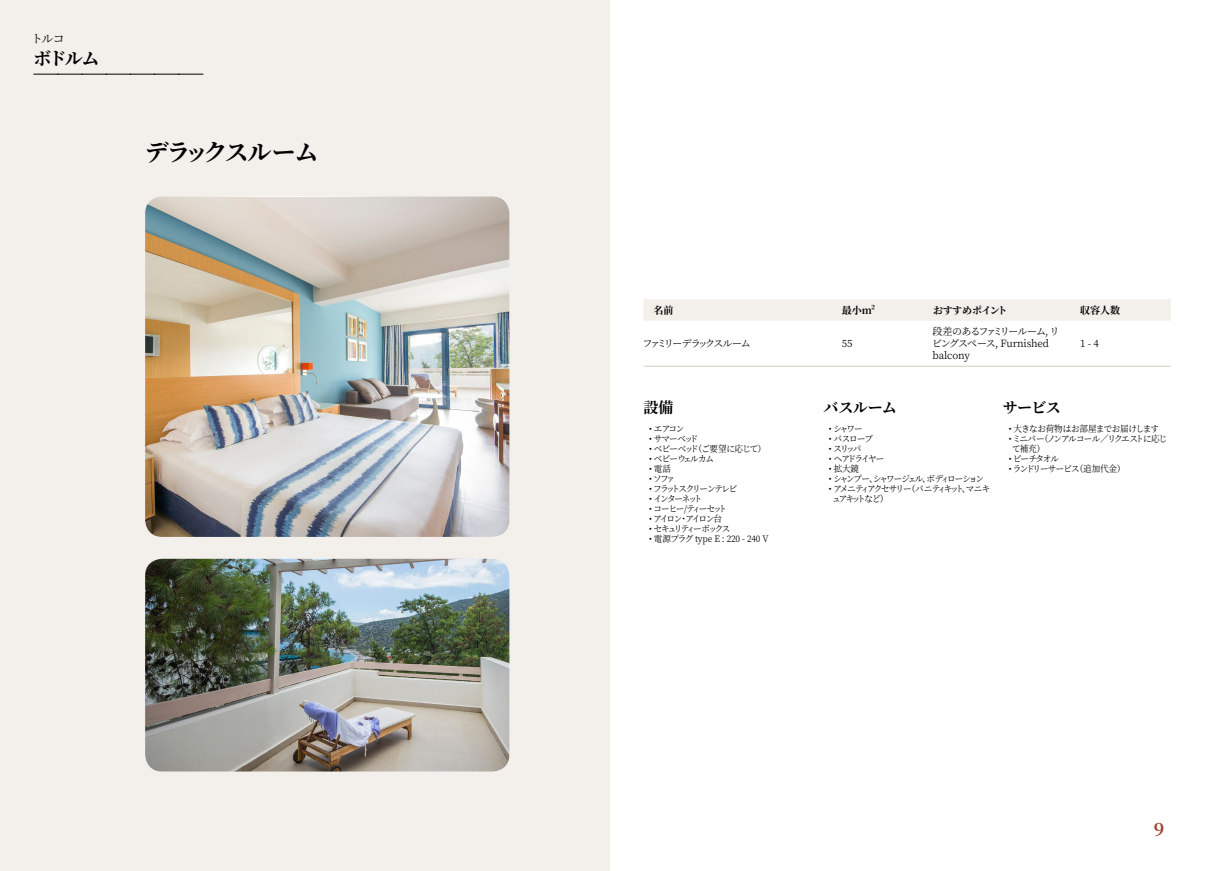
<style>
.page{position:relative;width:1219px;height:871px;background:#fff}
.page>*{position:absolute;margin:0;border:0;box-sizing:border-box;transform-origin:0 0}
.t1{font:700 24px "Noto Serif JP";letter-spacing:-.09em;color:#000}
.t2{font:700 18px "Noto Serif JP";color:#000}
.t3{font:700 18px "Noto Serif JP";color:#9d432c}
.t4{font:700 15px "Noto Serif JP";letter-spacing:-.04em;color:#000}
.t5{font:12px "Noto Serif JP";color:#000}
.t6{font:10px/12px "Noto Serif JP";letter-spacing:-.035em;color:#000}
.t7{font:10px "Noto Serif JP";letter-spacing:-.155em;color:#000}
.t8{font:700 10px "Noto Serif JP";letter-spacing:-.01em;color:#000}
.t9{font:700 10px "Noto Serif JP";letter-spacing:-.05em;color:#000}
.t10{font:10px "Noto Serif JP";letter-spacing:-.08em;color:#000}
.t11{font:9px "Noto Serif JP";letter-spacing:-.135em;color:#000;scale:.95 1}
.t12{font:9px/10px "Noto Serif JP";letter-spacing:-.2em;color:#000;scale:.95 1}
.t13{font:9px "Noto Serif JP";letter-spacing:-.205em;color:#000;scale:.95 1}
.t14{font:9px/10px "Noto Serif JP";letter-spacing:-.1em;color:#000;scale:.95 1}
.t15{font:9px "Noto Serif JP";letter-spacing:-.18em;color:#000;scale:.95 1}
.t16{font:9px "Noto Serif JP";letter-spacing:-.015em;color:#000;scale:.95 1}
.t17{font:9px "Noto Serif JP";letter-spacing:-.04em;color:#000;scale:.95 1}
.t18{font:9px "Noto Serif JP";letter-spacing:-.065em;color:#000;scale:.95 1}
.t19{font:9px "Noto Serif JP";letter-spacing:-.09em;color:#000;scale:.95 1}
.t20{font:9px "Noto Serif JP";letter-spacing:-.185em;color:#000;scale:.95 1}
.t21{font:9px "Noto Serif JP";letter-spacing:-.215em;color:#000;scale:.95 1}
.t22{font:9px "Noto Serif JP";letter-spacing:-.11em;color:#000;scale:.95 1}
</style>
<div class="page">
<div style="left:0;top:0;width:609px;height:870px;background:#f3f0ec"></div>
<img style="left:145px;top:196px;width:364px;height:340px">
<img style="left:145px;top:558px;width:364px;height:213px">
<svg style="left:34px;top:74px;width:169px;height:1px"></svg>
<div style="left:644px;top:299px;width:527px;height:21px;background:#f3f0ec"></div>
<hr style="left:643px;top:365px;width:199px;height:1px;background:#d7cdc1">
<hr style="left:842px;top:365px;width:91px;height:1px;background:#d7cdc1">
<hr style="left:933px;top:365px;width:147px;height:1px;background:#d7cdc1">
<hr style="left:1080px;top:365px;width:91px;height:1px;background:#d7cdc1">
<h3 class="t5" style="left:31px;top:32px;width:35px">トルコ</h3>
<h2 class="t2" style="left:34px;top:48px;width:67px">ボドルム</h2>
<h1 class="t1" style="left:145px;top:139px;width:175px">デラックスルーム</h1>
<p class="t8" style="left:653px;top:304px;width:21px">名前</p>
<p class="t8" style="left:842px;top:304px;width:35px">最小m²</p>
<p class="t9" style="left:933px;top:304px;width:76px">おすすめポイント</p>
<p class="t8" style="left:1080px;top:304px;width:41px">収容人数</p>
<p class="t7" style="left:643px;top:338px;width:110px">ファミリーデラックスルーム</p>
<p class="t10" style="left:842px;top:338px;width:12px">55</p>
<p class="t6" style="left:932px;top:325px;width:129px">段差のあるファミリールーム, リビングスペース, Furnished balcony</p>
<p class="t10" style="left:1080px;top:338px;width:20px">1 - 4</p>
<h3 class="t4" style="left:643px;top:399px;width:31px">設備</h3>
<p class="t11" style="left:649px;top:423px;width:38px">• エアコン</p>
<p class="t11" style="left:649px;top:433px;width:53px">• サマーベッド</p>
<p class="t18" style="left:649px;top:443px;width:124px">• ベビーベッド（ご要望に応じて）</p>
<p class="t22" style="left:649px;top:453px;width:70px">• ベビーウェルカム</p>
<p class="t11" style="left:649px;top:463px;width:24px">• 電話</p>
<p class="t11" style="left:649px;top:473px;width:29px">• ソファ</p>
<p class="t15" style="left:649px;top:483px;width:94px">• フラットスクリーンテレビ</p>
<p class="t13" style="left:649px;top:493px;width:57px">• インターネット</p>
<p class="t20" style="left:649px;top:503px;width:84px">• コーヒー/ティーセット</p>
<p class="t21" style="left:649px;top:513px;width:78px">• アイロン・アイロン台</p>
<p class="t12" style="left:649px;top:523px;width:87px">• セキュリティーボックス</p>
<p class="t16" style="left:649px;top:533px;width:127px">• 電源プラグ type E : 220 - 240 V</p>
<h3 class="t4" style="left:823px;top:399px;width:75px">バスルーム</h3>
<p class="t11" style="left:829px;top:423px;width:37px">• シャワー</p>
<p class="t11" style="left:829px;top:433px;width:48px">• バスローブ</p>
<p class="t11" style="left:829px;top:443px;width:36px">• スリッパ</p>
<p class="t15" style="left:829px;top:453px;width:60px">• ヘアドライヤー</p>
<p class="t11" style="left:829px;top:463px;width:33px">• 拡大鏡</p>
<p class="t13" style="left:829px;top:473px;width:165px">• シャンプー、シャワージェル、ボディローション</p>
<p class="t12" style="left:832px;top:483px;width:168px;text-indent:-3px">• アメニティアクセサリー（バニティキット、マニキュアキットなど）</p>
<h3 class="t4" style="left:1003px;top:399px;width:60px">サービス</h3>
<p class="t17" style="left:1009px;top:423px;width:160px">• 大きなお荷物はお部屋までお届けします</p>
<p class="t14" style="left:1012px;top:433px;width:165px;text-indent:-3px">• ミニバー（ノンアルコール／リクエストに応じて補充）</p>
<p class="t11" style="left:1009px;top:453px;width:55px">• ビーチタオル</p>
<p class="t19" style="left:1009px;top:463px;width:124px">• ランドリーサービス（追加代金）</p>
<h2 class="t3" style="left:1154px;top:818px;width:12px">9</h2>
</div>
